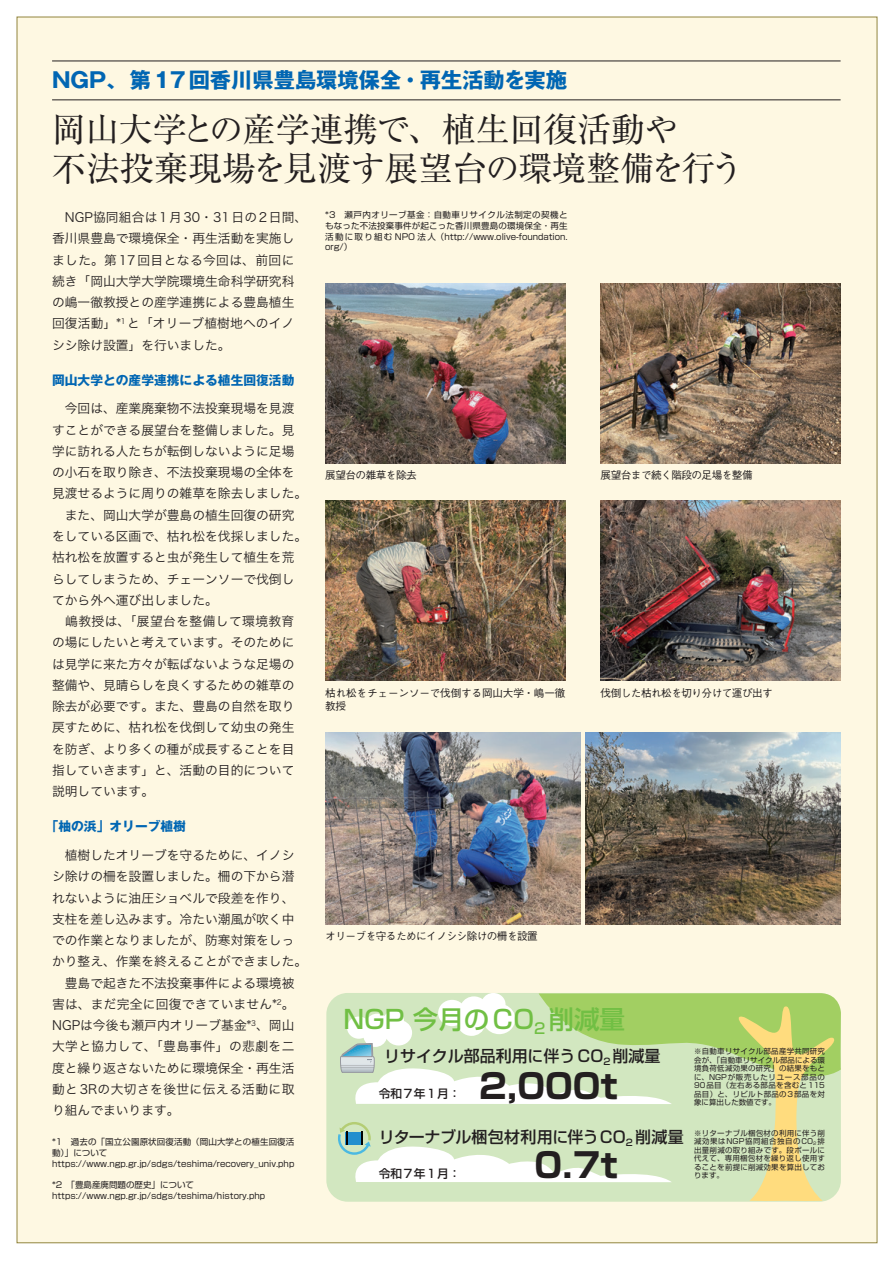
<style>
.page{position:relative;width:893px;height:1263px;background:#fff}
.page>*{position:absolute;margin:0;border:0;box-sizing:border-box;transform-origin:0 0}
.t1{font:34.05px/38.2px "Ryumin Pro";letter-spacing:-.005em;color:#231f20}
.t2{font:700 34.05px "Shin Go Pro";color:#231f20}
.t3{font:500 25.5px "Shin Go Pro";color:#71bf44}
.t4{font:700 21.3px "Gothic MB101 Pro";color:#0166b3}
.t5{font:500 15.9px "Shin Go Pro";color:#231f20}
.t6{font:12.75px/21.3px "Hira Kaku Pro W3";color:#231f20}
.t7{font:700 12.75px "Gothic MB101 Pro";color:#0166b3}
.t8{font:500 11.7px "Shin Go Pro";color:#231f20}
.t9{font:500 10.65px "Gothic BBB Pro";letter-spacing:-.05em;color:#231f20}
.t10{font:500 10.65px/13.8px "Gothic BBB Pro";letter-spacing:-.015em;color:#231f20}
.t11{font:8.55px/10.6px "Shin Go Pro";color:#231f20}
.t12{font:7.5px/8.6px "Shin Go Pro";letter-spacing:.04em;color:#231f20;text-align:justify}
</style>
<div class="page">
<div style="left:17px;top:17px;width:860px;height:1226px;background:#fef8e2"></div>
<hr style="left:52px;top:61px;width:789px;height:1px;background:#231f20">
<hr style="left:52px;top:100px;width:789px;height:1px;background:#231f20">
<div style="left:326px;top:993px;width:515px;height:209px;background:#d2e7c0;border-radius:21px"></div>
<svg style="left:338px;top:993px;width:503px;height:208px"></svg>
<img style="left:325px;top:284px;width:241px;height:180px">
<img style="left:601px;top:284px;width:240px;height:180px">
<img style="left:325px;top:501px;width:241px;height:180px">
<img style="left:601px;top:501px;width:240px;height:180px">
<img style="left:325px;top:732px;width:256px;height:192px">
<img style="left:585px;top:732px;width:256px;height:192px">
<h3 class="t4" style="left:52px;top:63px;width:516px">NGP、第17回香川県豊島環境保全・再生活動を実施</h3>
<h1 class="t1" style="left:52px;top:108px;width:694px">岡山大学との産学連携で、植生回復活動や<br>不法投棄現場を見渡す展望台の環境整備を行う</h1>
<p class="t6" style="left:52px;top:206px;width:257px">　NGP協同組合は1月30・31日の2日間、香川県豊島で環境保全・再生活動を実施しました。第17回目となる今回は、前回に続き「岡山大学大学院環境生命科学研究科の嶋一徹教授との産学連携による豊島植生回復活動」*<sup>1</sup> と「オリーブ植樹地へのイノシシ除け設置」を行いました。</p>
<p class="t7" style="left:52px;top:369px;width:244px">岡山大学との産学連携による植生回復活動</p>
<p class="t6" style="left:52px;top:397px;width:257px">　今回は、産業廃棄物不法投棄現場を見渡すことができる展望台を整備しました。見学に訪れる人たちが転倒しないように足場の小石を取り除き、不法投棄現場の全体を見渡せるように周りの雑草を除去しました。　また、岡山大学が豊島の植生回復の研究をしている区画で、枯れ松を伐採しました。枯れ松を放置すると虫が発生して植生を荒らしてしまうため、チェーンソーで伐倒してから外へ運び出しました。<br>　嶋教授は、「展望台を整備して環境教育の場にしたいと考えています。そのためには見学に来た方々が転ばないような足場の整備や、見晴らしを良くするための雑草の除去が必要です。また、豊島の自然を取り戻すために、枯れ松を伐倒して幼虫の発生を防ぎ、より多くの種が成長することを目指していきます」と、活動の目的について説明しています。</p>
<p class="t7" style="left:46px;top:816px;width:142px">「柚の浜」オリーブ植樹</p>
<p class="t6" style="left:52px;top:844px;width:257px">　植樹したオリーブを守るために、イノシシ除けの柵を設置しました。柵の下から潜れないように油圧ショベルで段差を作り、支柱を差し込みます。冷たい潮風が吹く中での作業となりましたが、防寒対策をしっかり整え、作業を終えることができました。　豊島で起きた不法投棄事件による環境被害は、まだ完全に回復できていません*<sup>2</sup>。<br>NGPは今後も瀬戸内オリーブ基金*<sup>3</sup>、岡山大学と協力して、「豊島事件」の悲劇を二度と繰り返さないために環境保全・再生活動と3Rの大切さを後世に伝える活動に取り組んでまいります。</p>
<p class="t11" style="left:52px;top:1136px;width:244px">*1　過去の「国立公園原状回復活動（岡山大学との植生回復活動）」についてhttps://www.ngp.gr.jp/sdgs/teshima/recovery_univ.php</p>
<p class="t11" style="left:52px;top:1178px;width:215px">*2　「豊島産廃問題の歴史」についてhttps://www.ngp.gr.jp/sdgs/teshima/history.php</p>
<p class="t11" style="left:325px;top:209px;width:244px;text-align:justify">*3　瀬戸内オリーブ基金：自動車リサイクル法制定の契機ともなった不法投棄事件が起こった香川県豊島の環境保全・再生活動に取り組む NPO 法人（http://www.olive-foundation. org/）</p>
<p class="t9" style="left:325px;top:467px;width:93px">展望台の雑草を除去</p>
<p class="t9" style="left:601px;top:467px;width:154px">展望台まで続く階段の足場を整備</p>
<p class="t10" style="left:325px;top:684px;width:242px">枯れ松をチェーンソーで伐倒する岡山大学・嶋一徹教授</p>
<p class="t9" style="left:601px;top:684px;width:174px">伐倒した枯れ松を切り分けて運び出す</p>
<p class="t9" style="left:325px;top:927px;width:214px">オリーブを守るためにイノシシ除けの柵を設置</p>
<h2 class="t3" style="left:343px;top:998px;width:283px">NGP 今月のCO<sub>2</sub> 削減量</h2>
<p class="t5" style="left:384px;top:1043px;width:278px">リサイクル部品利用に伴うCO<sub>2</sub> 削減量</p>
<p class="t8" style="left:379px;top:1084px;width:83px">令和７年１月：</p>
<h1 class="t2" style="left:479px;top:1059px;width:140px">2,000t</h1>
<p class="t5" style="left:379px;top:1124px;width:307px">リターナブル梱包材利用に伴うCO<sub>2</sub> 削減量</p>
<p class="t8" style="left:379px;top:1163px;width:83px">令和７年１月：</p>
<h1 class="t2" style="left:534px;top:1138px;width:85px">0.7t</h1>
<p class="t12" style="left:694px;top:1046px;width:132px">※自動車リサイクル部品産学共同研究会が、「自動車リサイクル部品による環境負荷低減効果の研究」の結果をもとに、NGPが販売したリユース部品の90品目（左右ある部品を含むと115品目）と、リビルト部品の3部品を対象に算出した数値です。</p>
<p class="t12" style="left:694px;top:1127px;width:132px">※リターナブル梱包材の利用に伴う削減効果はNGP協同組合独自のCO<sub>2</sub>排出量削減の取り組みです。段ボールに代えて、専用梱包材を繰り返し使用することを前提に削減効果を算出しております。</p>
</div>
